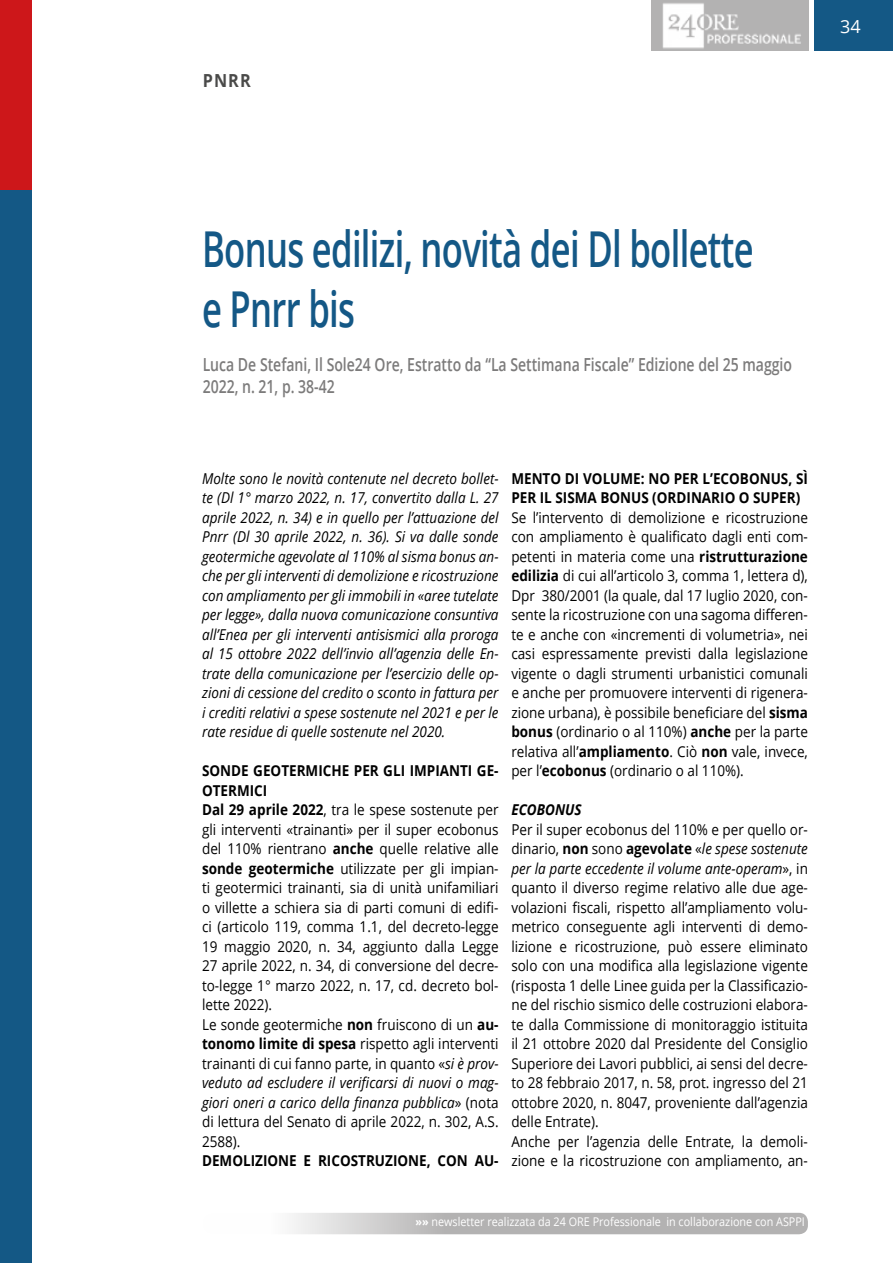
<style>
.page{position:relative;width:893px;height:1263px;background:#fff}
.page>*{position:absolute;margin:0;border:0;box-sizing:border-box;transform-origin:0 0}
.t1{font:600 49.5px/59.4px "Open Sans";letter-spacing:-.02em;color:#145886;scale:.7 1}
.t2{font:600 18px/21.6px "Open Sans";color:#7c7b7b;scale:.78 1}
.t3{font:700 18px "Open Sans";color:#4a4a49;scale:.9 1}
.t4{font:18px "Open Sans";color:#fff}
.t5{font:15px/19.5px "Open Sans";color:#000;scale:.9 1}
.t6{font:italic 15px/19.5px "Open Sans";color:#000;text-align:justify;scale:.9 1}
.t7{font:700 15px/19.5px "Open Sans";color:#000;scale:.9 1}
.t8{font:italic 700 15px "Open Sans";color:#000;scale:.9 1}
.t9{font:12px "Open Sans";color:#fff;scale:.9 1}
.s1{font-weight:700}
.s2{font-style:italic}
</style>
<div class="page">
<div style="left:0;top:130px;width:32px;height:1133px;background:#145885"></div>
<div style="left:0;top:0;width:32px;height:189px;background:#cd171a"></div>
<div style="left:814px;top:0;width:79px;height:51px;background:#145885"></div>
<svg style="left:203px;top:1213px;width:605px;height:21px;fill:#b3b2b2"></svg>
<img style="left:651px;top:0;width:157px;height:51px">
<p class="t3" style="left:203px;top:68px;width:55px">PNRR</p>
<p class="t4" style="left:840px;top:14px;width:22px">34</p>
<h1 class="t1" style="left:202px;top:219px;width:790px">Bonus edilizi, novità dei Dl bollette e Pnrr bis</h1>
<p class="t2" style="left:203px;top:353px;width:757px">Luca De Stefani, Il Sole24 Ore, Estratto da “La Settimana Fiscale” Edizione del 25 maggio<br>2022, n. 21, p. 38-42</p>
<p class="t6" style="left:202px;top:468px;width:331px">Molte sono le novità contenute nel decreto bollet&shy;te (Dl 1° marzo 2022, n. 17, convertito dalla L. 27 aprile 2022, n. 34) e in quello per l’attuazione del Pnrr (Dl 30 aprile 2022, n. 36). Si va dalle sonde geotermiche agevolate al 110% al sisma bonus an&shy;che per gli interventi di demolizione e ricostruzione con ampliamento per gli immobili in «aree tutelate per legge», dalla nuova comunicazione consuntiva all’Enea per gli interventi antisismici alla proroga al 15 ottobre 2022 dell’invio all’agenzia delle En&shy;trate della comunicazione per l’esercizio delle op&shy;zioni di cessione del credito o sconto in fattura per i crediti relativi a spese sostenute nel 2021 e per le rate residue di quelle sostenute nel 2020.</p>
<p class="t5" style="left:202px;top:760px;width:331px"><span class="s1">SONDE GEOTERMICHE PER GLI IMPIANTI GE-OTERMICI<br>Dal 29 aprile 2022</span>, tra le spese sostenute per gli interventi «trainanti» per il super ecobonus del 110% rientrano <span class="s1">anche</span> quelle relative alle <span class="s1">sonde geotermiche</span> utilizzate per gli impian&shy;ti geotermici trainanti, sia di unità unifamiliari o villette a schiera sia di parti comuni di edifi&shy;ci (articolo 119, comma 1.1, del decreto-legge 19 maggio 2020, n. 34, aggiunto dalla Legge 27 aprile 2022, n. 34, di conversione del decre&shy;to-legge 1° marzo 2022, n. 17, cd. decreto bol&shy;lette 2022).<br>Le sonde geotermiche <span class="s1">non</span> fruiscono di un <span class="s1">au&shy;tonomo limite di spesa</span> rispetto agli interventi trainanti di cui fanno parte, in quanto «<span class="s2">si è prov&shy;veduto ad escludere il verificarsi di nuovi o mag&shy;giori oneri a carico della finanza pubblica</span>» (nota di lettura del Senato di aprile 2022, n. 302, A.S.<br>2588).</p>
<p class="t7" style="left:202px;top:1150px;width:331px">DEMOLIZIONE E RICOSTRUZIONE, CON AU-</p>
<p class="t7" style="left:511px;top:468px;width:331px">MENTO DI VOLUME: NO PER L’ECOBONUS, SÌ<br>PER IL SISMA BONUS (ORDINARIO O SUPER)</p>
<p class="t5" style="left:511px;top:507px;width:331px;text-align:justify">Se l’intervento di demolizione e ricostruzione con ampliamento è qualificato dagli enti com&shy;petenti in materia come una <span class="s1">ristrutturazione edilizia</span> di cui all’articolo 3, comma 1, lettera d), Dpr 380/2001 (la quale, dal 17 luglio 2020, con&shy;sente la ricostruzione con una sagoma differen&shy;te e anche con «incrementi di volumetria», nei casi espressamente previsti dalla legislazione vigente o dagli strumenti urbanistici comunali e anche per promuovere interventi di rigenera&shy;zione urbana), è possibile beneficiare del <span class="s1">sisma bonus</span> (ordinario o al 110%) <span class="s1">anche</span> per la parte relativa all’<span class="s1">ampliamento</span>. Ciò <span class="s1">non</span> vale, invece, per l’<span class="s1">ecobonus</span> (ordinario o al 110%).</p>
<p class="t8" style="left:511px;top:799px;width:80px">ECOBONUS</p>
<p class="t5" style="left:511px;top:819px;width:331px">Per il super ecobonus del 110% e per quello or&shy;dinario, <span class="s1">non</span> sono <span class="s1">agevolate</span> «<span class="s2">le spese sostenute per la parte eccedente il volume ante-operam</span>», in quanto il diverso regime relativo alle due age&shy;volazioni fiscali, rispetto all’ampliamento volu&shy;metrico conseguente agli interventi di demo&shy;lizione e ricostruzione, può essere eliminato solo con una modifica alla legislazione vigente (risposta 1 delle Linee guida per la Classificazio&shy;ne del rischio sismico delle costruzioni elabora&shy;te dalla Commissione di monitoraggio istituita il 21 ottobre 2020 dal Presidente del Consiglio Superiore dei Lavori pubblici, ai sensi del decre&shy;to 28 febbraio 2017, n. 58, prot. ingresso del 21 ottobre 2020, n. 8047, proveniente dall’agenzia delle Entrate).<br>Anche per l’agenzia delle Entrate, la demoli&shy;zione e la ricostruzione con ampliamento, an-</p>
<p class="t9" style="left:415px;top:1214px;width:434px"><span class="s1">»»</span> newsletter realizzata da 24 ORE Professionale in collaborazione con ASPPI</p>
</div>
